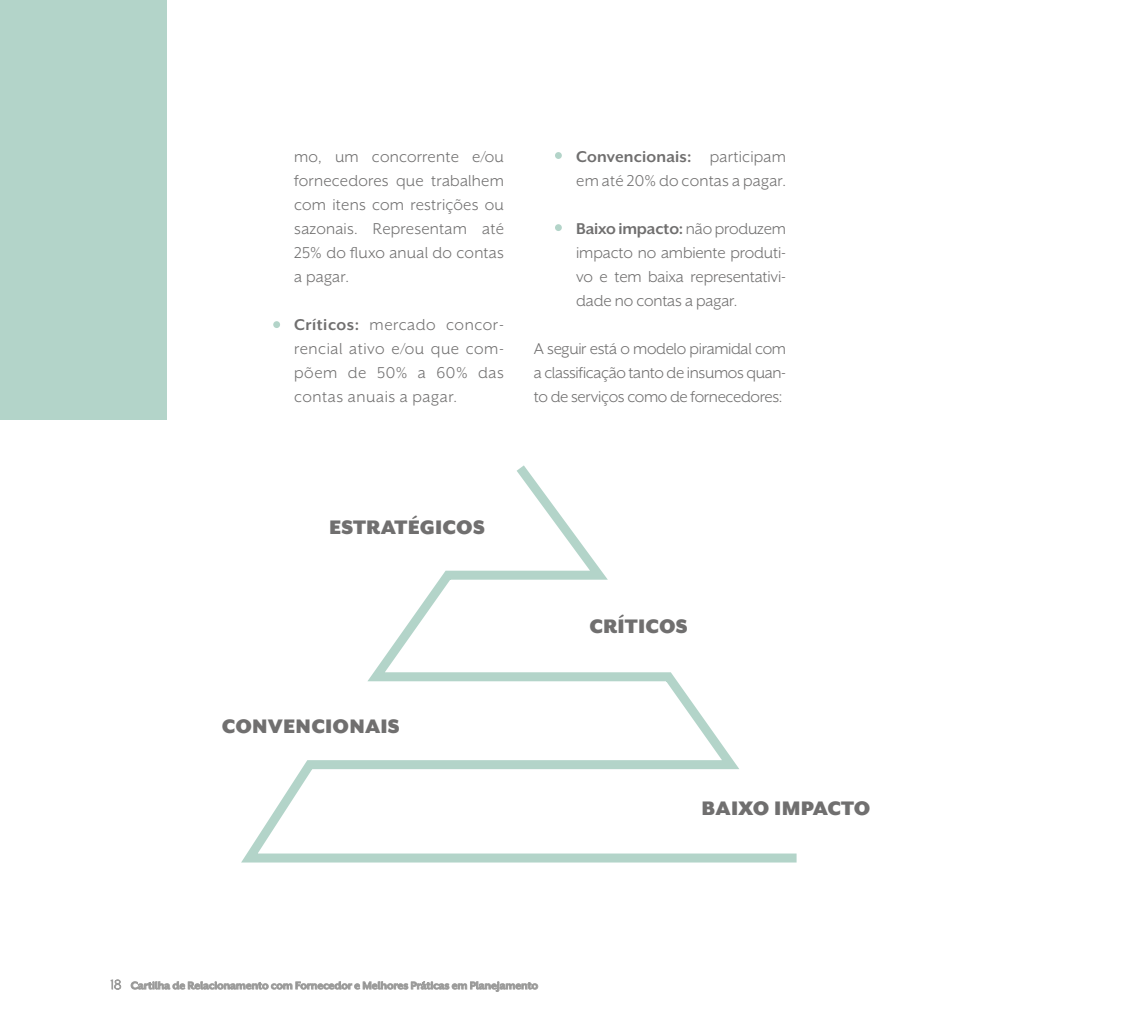
<style>
.page{position:relative;width:1127px;height:1021px;background:#fff}
.page>*{position:absolute;margin:0;border:0;box-sizing:border-box;transform-origin:0 0}
.t1{font:900 22.5px "Mr Eaves XL San OT";letter-spacing:.01em;color:#706f6f}
.t2{font:18px/24px "Mr Eaves XL San OT";letter-spacing:.01em;color:#706f6f;text-align:justify}
.t3{font:700 12px "Mr Eaves XL San OT";color:#878787}
.s1{font-weight:700}
.s2{font-weight:300;font-size:15px}
</style>
<div class="page">
<div style="left:0;top:0;width:166px;height:419px;background:#b3d4c9"></div>
<div style="left:273px;top:321px;width:7px;height:7px;background:#b3d4c9;border-radius:50%"></div>
<div style="left:555px;top:152px;width:7px;height:7px;background:#b3d4c9;border-radius:50%"></div>
<div style="left:555px;top:224px;width:7px;height:7px;background:#b3d4c9;border-radius:50%"></div>
<svg style="left:241px;top:465px;width:556px;height:398px"></svg>
<svg style="left:130px;top:981px;width:408px;height:11px"></svg>
<svg style="left:110px;top:979px;width:11px;height:11px"></svg>
<p class="t2" style="left:294px;top:144px;width:211px">mo, um concorrente e/ou fornecedores que trabalhem com itens com restrições ou sazonais. Representam até 25% do fluxo anual do contas a pagar.</p>
<p class="t2" style="left:294px;top:312px;width:211px"><span class="s1">Críticos:</span> mercado concor&shy;rencial ativo e/ou que com&shy;põem de 50% a 60% das contas anuais a pagar.</p>
<p class="t2" style="left:576px;top:144px;width:211px"><span class="s1">Convencionais:</span> participam em até 20% do contas a pagar.</p>
<p class="t2" style="left:576px;top:216px;width:211px"><span class="s1">Baixo impacto:</span> não produzem impacto no ambiente produti&shy;vo e tem baixa representativi&shy;dade no contas a pagar.</p>
<p class="t2" style="left:534px;top:336px;width:254px">A seguir está o modelo piramidal com a classificação tanto de insumos quan&shy;to de serviços como de fornecedores:</p>
<p class="t1" style="left:329px;top:516px;width:157px">ESTRATÉGICOS</p>
<p class="t1" style="left:222px;top:715px;width:179px">CONVENCIONAIS</p>
<p class="t1" style="left:589px;top:615px;width:100px">CRÍTICOS</p>
<p class="t1" style="left:701px;top:797px;width:170px">BAIXO IMPACTO</p>
<p class="t3" style="left:111px;top:979px;width:429px"><span class="s2">18</span> Cartilha de Relacionamento com Fornecedor e Melhores Práticas em Planejamento</p>
</div>
